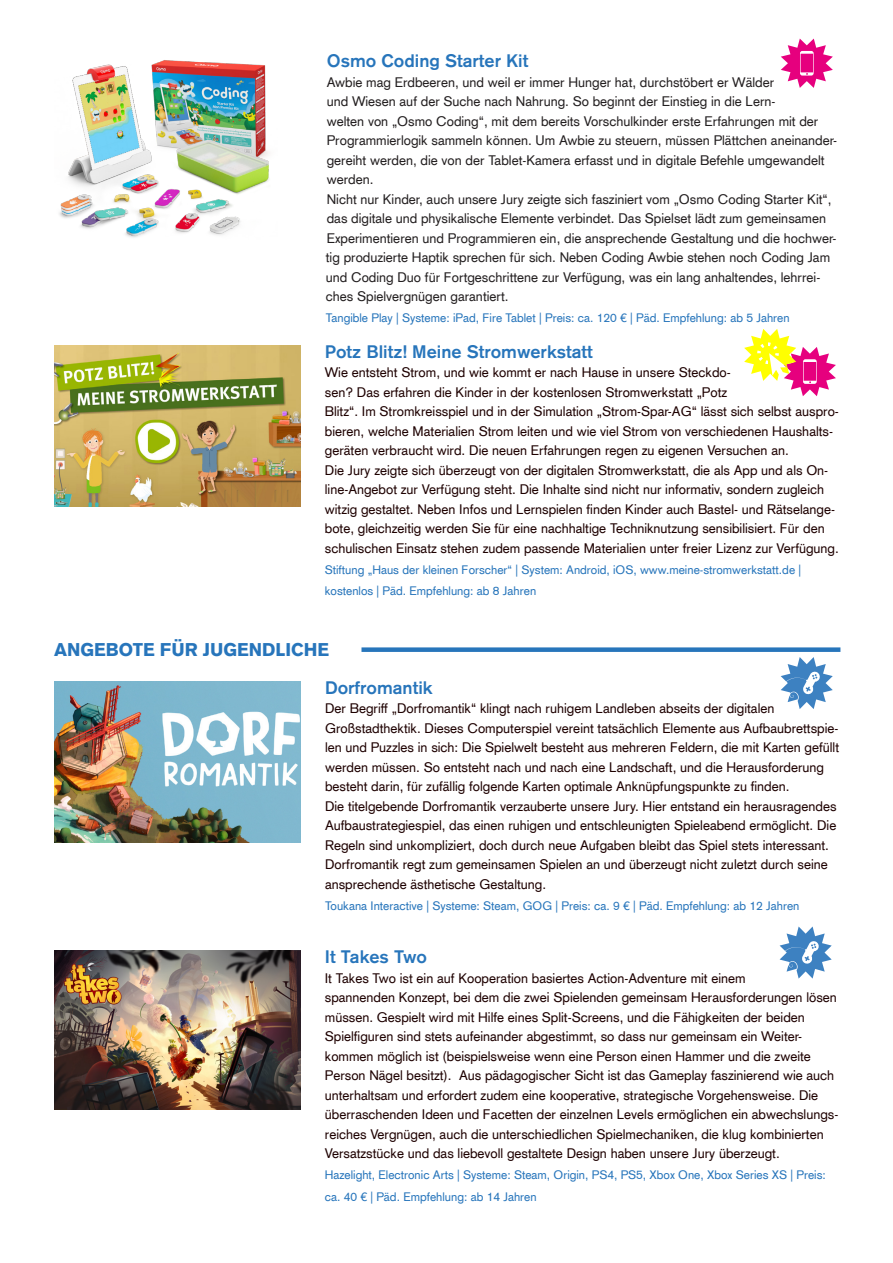
<style>
.page{position:relative;width:893px;height:1263px;background:#fff}
.page>*{position:absolute;margin:0;border:0;box-sizing:border-box;transform-origin:0 0}
.t1{font:500 18px "Akzidenz Grotesk BQ";color:#2775bb}
.t2{font:900 18px "Akzidenz Grotesk";color:#2775bb}
.t3{font:13.5px/19.5px "Akzidenz Grotesk";color:#1e0100}
.t4{font:13.5px/19.5px "Akzidenz Grotesk";color:#231f20}
.t5{font:12px/21.6px "Akzidenz Grotesk";color:#2775bb}
</style>
<div class="page">
<img style="left:59px;top:60px;width:210px;height:178px">
<div style="left:361px;top:647px;width:479px;height:5px;background:#2775bb"></div>
<svg style="left:744px;top:329px;width:92px;height:67px"></svg>
<img style="left:54px;top:681px;width:246px;height:162px">
<svg style="left:781px;top:39px;width:52px;height:49px"></svg>
<img style="left:54px;top:345px;width:246px;height:162px">
<img style="left:54px;top:950px;width:246px;height:159px">
<svg style="left:781px;top:657px;width:52px;height:52px"></svg>
<svg style="left:780px;top:926px;width:52px;height:52px"></svg>
<p class="t1" style="left:327px;top:50px;width:203px">Osmo Coding Starter Kit</p>
<p class="t4" style="left:327px;top:72px;width:512px">Awbie mag Erdbeeren, und weil er immer Hunger hat, durchstöbert er Wälder<br>und Wiesen auf der Suche nach Nahrung. So beginnt der Einstieg in die Lern-<br>welten von „Osmo Coding“, mit dem bereits Vorschulkinder erste Erfahrungen mit der Programmierlogik sammeln können. Um Awbie zu steuern, müssen Plättchen aneinander&shy;gereiht werden, die von der Tablet-Kamera erfasst und in digitale Befehle umgewandelt werden.</p>
<p class="t4" style="left:326px;top:189px;width:512px">Nicht nur Kinder, auch unsere Jury zeigte sich fasziniert vom „Osmo Coding Starter Kit“, das digitale und physikalische Elemente verbindet. Das Spielset lädt zum gemeinsamen Experimentieren und Programmieren ein, die ansprechende Gestaltung und die hochwer&shy;tig produzierte Haptik sprechen für sich. Neben Coding Awbie stehen noch Coding Jam und Coding Duo für Fortgeschrittene zur Verfügung, was ein lang anhaltendes, lehrrei&shy;ches Spielvergnügen garantiert.</p>
<p class="t5" style="left:326px;top:307px;width:465px">Tangible Play | Systeme: iPad, Fire Tablet | Preis: ca. 120 € | Päd. Empfehlung: ab 5 Jahren</p>
<p class="t1" style="left:325px;top:340px;width:269px">Potz Blitz! Meine Stromwerkstatt</p>
<p class="t3" style="left:325px;top:362px;width:516px">Wie entsteht Strom, und wie kommt er nach Hause in unsere Steckdo-<br>sen? Das erfahren die Kinder in der kostenlosen Stromwerkstatt „Potz<br>Blitz“. Im Stromkreisspiel und in der Simulation „Strom-Spar-AG“ lässt sich selbst auspro&shy;bieren, welche Materialien Strom leiten und wie viel Strom von verschiedenen Haushalts&shy;geräten verbraucht wird. Die neuen Erfahrungen regen zu eigenen Versuchen an.</p>
<p class="t3" style="left:325px;top:460px;width:515px">Die Jury zeigte sich überzeugt von der digitalen Stromwerkstatt, die als App und als On&shy;line-Angebot zur Verfügung steht. Die Inhalte sind nicht nur informativ, sondern zugleich witzig gestaltet. Neben Infos und Lernspielen finden Kinder auch Bastel- und Rätselange&shy;bote, gleichzeitig werden Sie für eine nachhaltige Techniknutzung sensibilisiert. Für den schulischen Einsatz stehen zudem passende Materialien unter freier Lizenz zur Verfügung.</p>
<p class="t5" style="left:325px;top:558px;width:478px">Stiftung „Haus der kleinen Forscher“ | System: Android, iOS, www.meine-stromwerkstatt.de |</p>
<p class="t5" style="left:325px;top:579px;width:213px">kostenlos | Päd. Empfehlung: ab 8 Jahren</p>
<p class="t2" style="left:54px;top:638px;width:277px">ANGEBOTE FÜR JUGENDLICHE</p>
<p class="t1" style="left:325px;top:676px;width:109px">Dorfromantik</p>
<p class="t3" style="left:325px;top:699px;width:516px">Der Begriff „Dorfromantik“ klingt nach ruhigem Landleben abseits der digitalen Großstadthektik. Dieses Computerspiel vereint tatsächlich Elemente aus Aufbaubrettspie&shy;len und Puzzles in sich: Die Spielwelt besteht aus mehreren Feldern, die mit Karten gefüllt werden müssen. So entsteht nach und nach eine Landschaft, und die Herausforderung besteht darin, für zufällig folgende Karten optimale Anknüpfungspunkte zu finden.</p>
<p class="t3" style="left:325px;top:796px;width:513px">Die titelgebende Dorfromantik verzauberte unsere Jury. Hier entstand ein herausragendes Aufbaustrategiespiel, das einen ruhigen und entschleunigten Spieleabend ermöglicht. Die Regeln sind unkompliziert, doch durch neue Aufgaben bleibt das Spiel stets interessant.<br>Dorfromantik regt zum gemeinsamen Spielen an und überzeugt nicht zuletzt durch seine ansprechende ästhetische Gestaltung.</p>
<p class="t5" style="left:325px;top:895px;width:476px">Toukana Interactive | Systeme: Steam, GOG | Preis: ca. 9 € | Päd. Empfehlung: ab 12 Jahren</p>
<p class="t1" style="left:325px;top:946px;width:104px">It Takes Two</p>
<p class="t3" style="left:325px;top:968px;width:515px">It Takes Two ist ein auf Kooperation basiertes Action-Adventure mit einem<br>spannenden Konzept, bei dem die zwei Spielenden gemeinsam Herausforderungen lösen müssen. Gespielt wird mit Hilfe eines Split-Screens, und die Fähigkeiten der beiden Spielfiguren sind stets aufeinander abgestimmt, so dass nur gemeinsam ein Weiter&shy;kommen möglich ist (beispielsweise wenn eine Person einen Hammer und die zweite Person Nägel besitzt). Aus pädagogischer Sicht ist das Gameplay faszinierend wie auch unterhaltsam und erfordert zudem eine kooperative, strategische Vorgehensweise. Die überraschenden Ideen und Facetten der einzelnen Levels ermöglichen ein abwechslungs&shy;reiches Vergnügen, auch die unterschiedlichen Spielmechaniken, die klug kombinierten Versatzstücke und das liebevoll gestaltete Design haben unsere Jury überzeugt.</p>
<p class="t5" style="left:325px;top:1164px;width:502px">Hazelight, Electronic Arts | Systeme: Steam, Origin, PS4, PS5, Xbox One, Xbox Series XS | Preis: ca. 40 € | Päd. Empfehlung: ab 14 Jahren</p>
</div>
